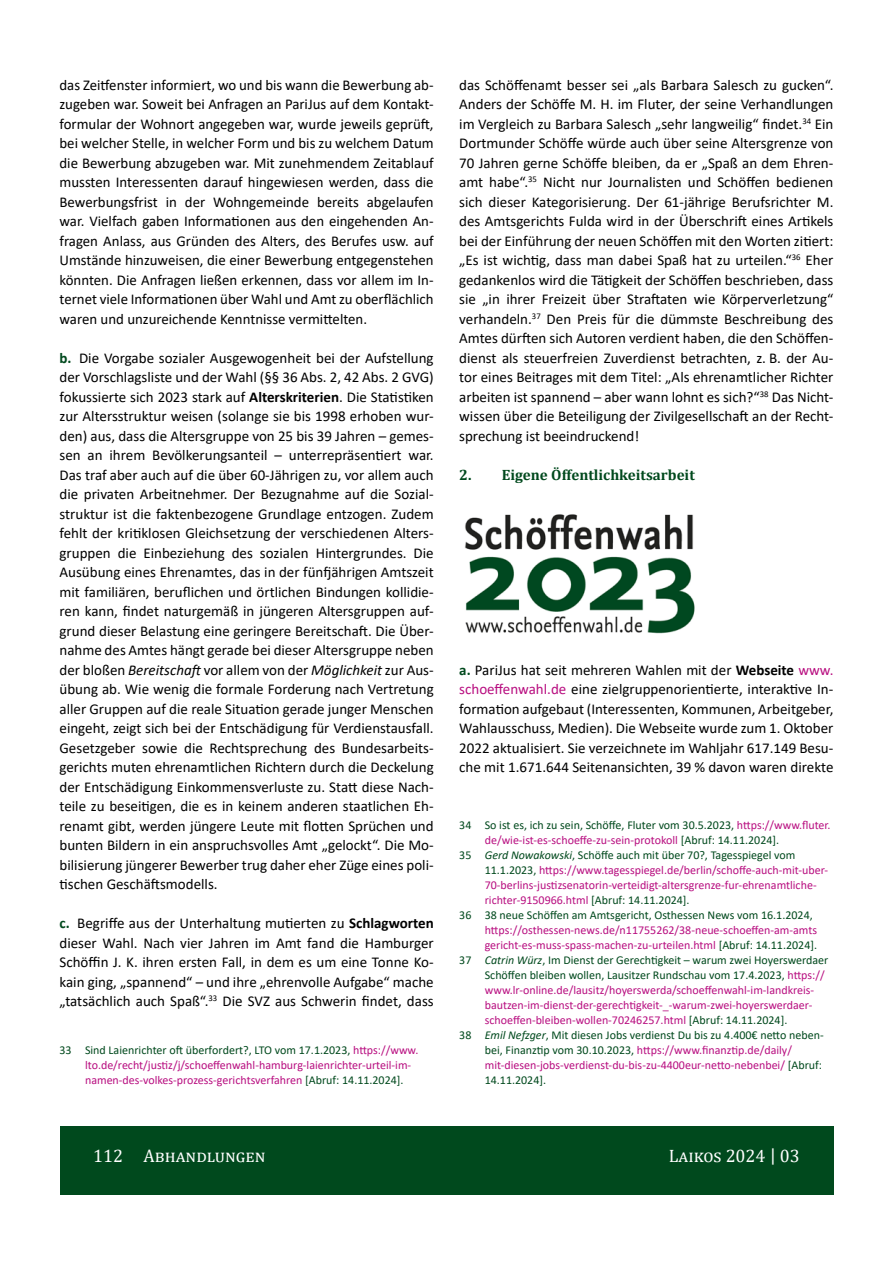
<style>
.page{position:relative;width:893px;height:1263px;background:#fff}
.page>*{position:absolute;margin:0;border:0;box-sizing:border-box;transform-origin:0 0}
.t1{font:18px "Cambria";color:#fff}
.Text_mit-Abstand{font:15px/19.5px "Calibri";color:#000;text-align:justify}
.Text_mE{font:15px/19.5px "Calibri";color:#000;text-align:justify}
.Text{font:15px/19.5px "Calibri";color:#000;text-align:justify}
.Ü2{font:700 15px "Cambria";color:#00491d}
.Fußnoten{font:12px/15px "Calibri";color:#b80e80}
.Fußnoten-2{font:12px/15px "Calibri";color:#00491d}
.s1{font-weight:700;color:#00491d}
.s2{font-weight:700}
.s3{font-style:italic}
.s4{color:#00491d}
.s5{color:#b80e80}
.s6{font-style:italic;color:#00491d}
</style>
<div class="page">
<div style="left:60px;top:1127px;width:773px;height:68px;background:#00491d"></div>
<img style="left:465px;top:514px;width:230px;height:120px">
<p class="Text_mE" style="left:60px;top:75px;width:376px">das Zeitfenster informiert, wo und bis wann die Bewerbung ab&shy;zugeben war. Soweit bei Anfragen an PariJus auf dem Kontakt&shy;formular der Wohnort angegeben war, wurde jeweils geprüft, bei welcher Stelle, in welcher Form und bis zu welchem Datum die Bewerbung abzugeben war. Mit zunehmendem Zeitablauf mussten Interessenten darauf hingewiesen werden, dass die Bewerbungsfrist in der Wohngemeinde bereits abgelaufen war. Vielfach gaben Informationen aus den eingehenden An&shy;fragen Anlass, aus Gründen des Alters, des Berufes usw. auf Umstände hinzuweisen, die einer Bewerbung entgegenstehen könnten. Die Anfragen ließen erkennen, dass vor allem im In&shy;ternet viele Informationen über Wahl und Amt zu oberflächlich waren und unzureichende Kenntnisse vermittelten.</p>
<p class="Text_mit-Abstand" style="left:60px;top:348px;width:376px"><span class="s1">b.</span> Die Vorgabe sozialer Ausgewogenheit bei der Aufstellung der Vorschlagsliste und der Wahl (§§ 36 Abs. 2, 42 Abs. 2 GVG) fokussierte sich 2023 stark auf <span class="s2">Alterskriterien</span>. Die Statistiken zur Altersstruktur weisen (solange sie bis 1998 erhoben wur&shy;den) aus, dass die Altersgruppe von 25 bis 39 Jahren – gemes&shy;sen an ihrem Bevölkerungsanteil – unterrepräsentiert war.<br>Das traf aber auch auf die über 60-Jährigen zu, vor allem auch die privaten Arbeitnehmer. Der Bezugnahme auf die Sozial&shy;struktur ist die faktenbezogene Grundlage entzogen. Zudem fehlt der kritiklosen Gleichsetzung der verschiedenen Alters&shy;gruppen die Einbeziehung des sozialen Hintergrundes. Die Ausübung eines Ehrenamtes, das in der fünfjährigen Amtszeit mit familiären, beruflichen und örtlichen Bindungen kollidie&shy;ren kann, findet naturgemäß in jüngeren Altersgruppen auf&shy;grund dieser Belastung eine geringere Bereitschaft. Die Über&shy;nahme des Amtes hängt gerade bei dieser Altersgruppe neben der bloßen <span class="s3">Bereitschaft</span> vor allem von der <span class="s3">Möglichkeit</span> zur Aus&shy;übung ab. Wie wenig die formale Forderung nach Vertretung aller Gruppen auf die reale Situation gerade junger Menschen eingeht, zeigt sich bei der Entschädigung für Verdienstausfall.<br>Gesetzgeber sowie die Rechtsprechung des Bundesarbeits&shy;gerichts muten ehrenamtlichen Richtern durch die Deckelung der Entschädigung Einkommensverluste zu. Statt diese Nach&shy;teile zu beseitigen, die es in keinem anderen staatlichen Eh&shy;renamt gibt, werden jüngere Leute mit flotten Sprüchen und bunten Bildern in ein anspruchsvolles Amt „gelockt“. Die Mo&shy;bilisierung jüngerer Bewerber trug daher eher Züge eines poli&shy;tischen Geschäftsmodells.</p>
<p class="Text_mit-Abstand" style="left:60px;top:913px;width:376px"><span class="s1">c.</span> Begriffe aus der Unterhaltung mutierten zu <span class="s2">Schlagworten </span>dieser Wahl. Nach vier Jahren im Amt fand die Hamburger Schöffin J. K. ihren ersten Fall, in dem es um eine Tonne Ko&shy;kain ging, „spannend“ – und ihre „ehrenvolle Aufgabe“ mache „tatsächlich auch Spaß“.<sup>33</sup> Die SVZ aus Schwerin findet, dass</p>
<p class="Fußnoten" style="left:85px;top:1042px;width:335px;text-indent:-26px"><span class="s4">33 Sind Laienrichter oft überfordert?, LTO vom 17.1.2023,</span> https://www. lto.de/recht/justiz/j/schoeffenwahl-hamburg-laienrichter-urteil-im&shy;namen-des-volkes-prozess-gerichtsverfahren <span class="s4">[Abruf: 14.11.2024].</span></p>
<p class="Text_mit-Abstand" style="left:459px;top:75px;width:376px">das Schöffenamt besser sei „als Barbara Salesch zu gucken“.<br>Anders der Schöffe M. H. im Fluter, der seine Verhandlungen im Vergleich zu Barbara Salesch „sehr langweilig“ findet.<sup>34</sup> Ein Dortmunder Schöffe würde auch über seine Altersgrenze von 70 Jahren gerne Schöffe bleiben, da er „Spaß an dem Ehren&shy;amt habe“.<sup>35</sup> Nicht nur Journalisten und Schöffen bedienen sich dieser Kategorisierung. Der 61-jährige Berufsrichter M. des Amtsgerichts Fulda wird in der Überschrift eines Artikels bei der Einführung der neuen Schöffen mit den Worten zitiert: „Es ist wichtig, dass man dabei Spaß hat zu urteilen.“<sup>36</sup> Eher gedankenlos wird die Tätigkeit der Schöffen beschrieben, dass sie „in ihrer Freizeit über Straftaten wie Körperverletzung“ verhandeln.<sup>37</sup> Den Preis für die dümmste Beschreibung des Amtes dürften sich Autoren verdient haben, die den Schöffen&shy;dienst als steuerfreien Zuverdienst betrachten, z. B. der Au&shy;tor eines Beitrages mit dem Titel: „Als ehrenamtlicher Richter arbeiten ist spannend – aber wann lohnt es sich?“<sup>38</sup> Das Nicht&shy;wissen über die Beteiligung der Zivilgesellschaft an der Recht&shy;sprechung ist beeindruckend!</p>
<p class="Ü2" style="left:459px;top:464px;width:237px">2. Eigene Öffentlichkeitsarbeit</p>
<p class="Text" style="left:459px;top:660px;width:376px"><span class="s1">a.</span> PariJus hat seit mehreren Wahlen mit der <span class="s2">Webseite</span> <span class="s5">www. schoeffenwahl.de</span> eine zielgruppenorientierte, interaktive In&shy;formation aufgebaut (Interessenten, Kommunen, Arbeitgeber, Wahlausschuss, Medien). Die Webseite wurde zum 1. Oktober 2022 aktualisiert. Sie verzeichnete im Wahljahr 617.149 Besu&shy;che mit 1.671.644 Seitenansichten, 39 % davon waren direkte</p>
<p class="Fußnoten-2" style="left:485px;top:817px;width:347px;text-indent:-26px">34 So ist es, ich zu sein, Schöffe, Fluter vom 30.5.2023, <span class="s5">https://www.fluter. de/wie-ist-es-schoeffe-zu-sein-protokoll</span> [Abruf: 14.11.2024].</p>
<p class="Fußnoten" style="left:485px;top:847px;width:345px;text-indent:-26px"><span class="s4">35</span> <span class="s6">Gerd Nowakowski</span><span class="s4">, Schöffe auch mit über 70?, Tagesspiegel vom 11.1.2023,</span> https://www.tagesspiegel.de/berlin/schoffe-auch-mit-uber-70-berlins-justizsenatorin-verteidigt-altersgrenze-fur-ehrenamtliche&shy;richter-9150966.html <span class="s4">[Abruf: 14.11.2024].</span></p>
<p class="Fußnoten" style="left:485px;top:907px;width:334px;text-indent:-26px"><span class="s4">36 38 neue Schöffen am Amtsgericht, Osthessen News vom 16.1.2024, </span>https://osthessen-news.de/n11755262/38-neue-schoeffen-am-amts gericht-es-muss-spass-machen-zu-urteilen.html <span class="s4">[Abruf: 14.11.2024].</span></p>
<p class="Fußnoten" style="left:485px;top:952px;width:345px;text-indent:-26px"><span class="s4">37</span> <span class="s6">Catrin Würz</span><span class="s4">, Im Dienst der Gerechtigkeit – warum zwei Hoyerswerdaer Schöffen bleiben wollen, Lausitzer Rundschau vom 17.4.2023,</span> https:// www.lr-online.de/lausitz/hoyerswerda/schoeffenwahl-im-landkreis&shy;bautzen-im-dienst-der-gerechtigkeit-_-warum-zwei-hoyerswerdaer&shy;schoeffen-bleiben-wollen-70246257.html <span class="s4">[Abruf: 14.11.2024].</span></p>
<p class="Fußnoten-2" style="left:485px;top:1027px;width:340px;text-indent:-26px">38 <span class="s3">Emil Nefzger</span>, Mit diesen Jobs verdienst Du bis zu 4.400€ netto neben&shy;bei, Finanztip vom 30.10.2023, <span class="s5">https://www.finanztip.de/daily/ mit-diesen-jobs-verdienst-du-bis-zu-4400eur-netto-nebenbei/</span> [Abruf:<br>14.11.2024].</p>
<p class="t1" style="left:93px;top:1146px;width:174px">112 Abhandlungen</p>
<p class="t1" style="left:669px;top:1146px;width:132px">Laikos 2024 | 03</p>
</div>
